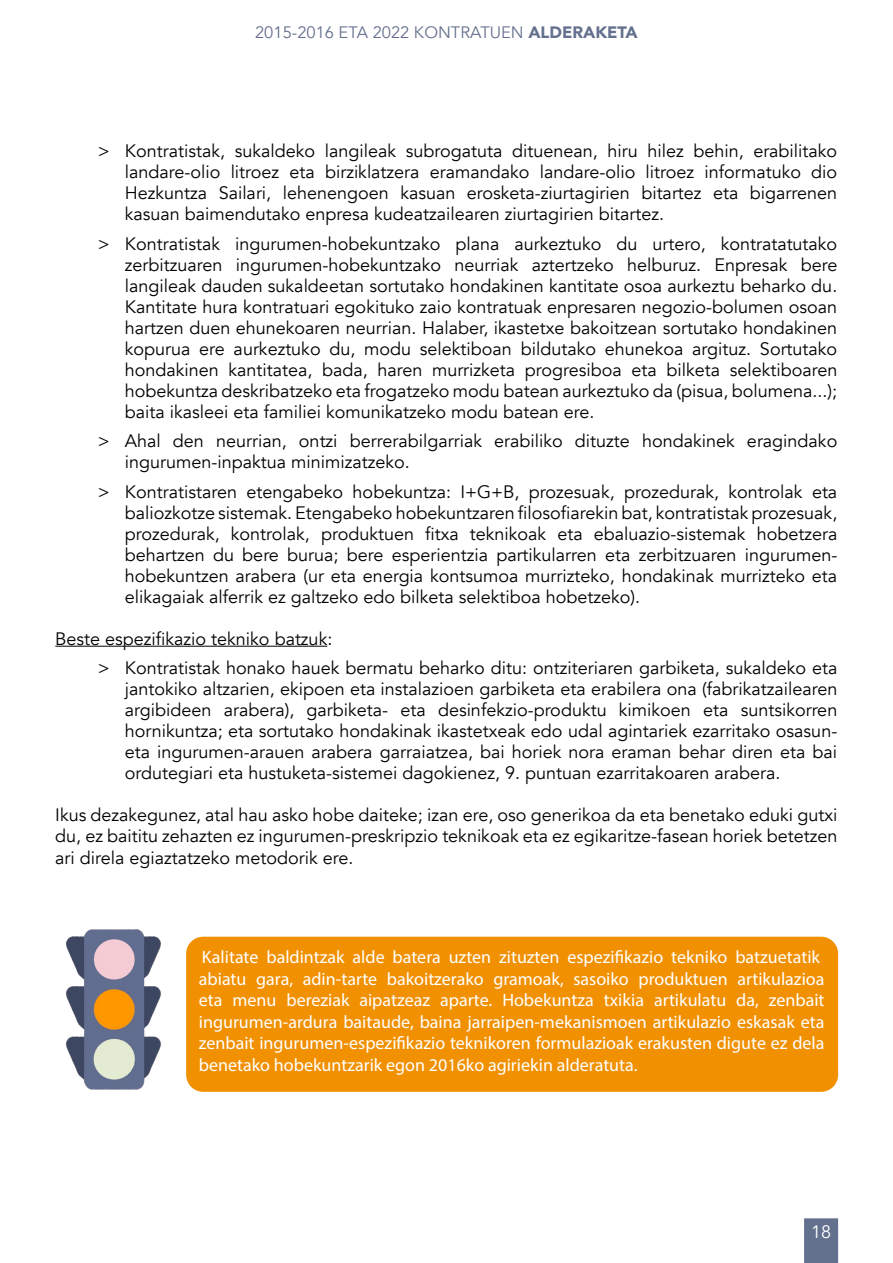
<style>
.page{position:relative;width:893px;height:1263px;background:#fff}
.page>*{position:absolute;margin:0;border:0;box-sizing:border-box;transform-origin:0 0}
.t1{font:18px/21px "Avenir";color:#020203;text-align:justify}
.t2{font:18px/21.6px "Myriad Pro";color:#fff}
.t3{font:18px "Avenir";color:#fff}
.t4{font:16.5px "Avenir";color:#64708e}
.s1{font-weight:900}
</style>
<div class="page">
<div style="left:804px;top:1218px;width:34px;height:45px;background:#63708e;border:2px solid #63708e"></div>
<div style="left:186px;top:937px;width:652px;height:155px;background:#f19102;border-radius:17px"></div>
<img style="left:65px;top:929px;width:96px;height:161px">
<hr style="left:55px;top:646px;width:272px;height:1px;background:#020203">
<p class="t4" style="left:255px;top:22px;width:384px">2015-2016 ETA 2022 KONTRATUEN <span class="s1">ALDERAKETA</span></p>
<p class="t1" style="left:125px;top:141px;width:714px;text-indent:-27px">&gt; Kontratistak, sukaldeko langileak subrogatuta dituenean, hiru hilez behin, erabilitako landare-olio litroez eta birziklatzera eramandako landare-olio litroez informatuko dio Hezkuntza Sailari, lehenengoen kasuan erosketa-ziurtagirien bitartez eta bigarrenen kasuan baimendutako enpresa kudeatzailearen ziurtagirien bitartez.</p>
<p class="t1" style="left:125px;top:233px;width:714px;text-indent:-27px">&gt; Kontratistak ingurumen-hobekuntzako plana aurkeztuko du urtero, kontratatutako zerbitzuaren ingurumen-hobekuntzako neurriak aztertzeko helburuz. Enpresak bere langileak dauden sukaldeetan sortutako hondakinen kantitate osoa aurkeztu beharko du.<br>Kantitate hura kontratuari egokituko zaio kontratuak enpresaren negozio-bolumen osoan hartzen duen ehunekoaren neurrian. Halaber, ikastetxe bakoitzean sortutako hondakinen kopurua ere aurkeztuko du, modu selektiboan bildutako ehunekoa argituz. Sortutako hondakinen kantitatea, bada, haren murrizketa progresiboa eta bilketa selektiboaren hobekuntza deskribatzeko eta frogatzeko modu batean aurkeztuko da (pisua, bolumena...); baita ikasleei eta familiei komunikatzeko modu batean ere.</p>
<p class="t1" style="left:125px;top:431px;width:714px;text-indent:-27px">&gt; Ahal den neurrian, ontzi berrerabilgarriak erabiliko dituzte hondakinek eragindako ingurumen-inpaktua minimizatzeko.</p>
<p class="t1" style="left:125px;top:481px;width:714px;text-indent:-27px">&gt; Kontratistaren etengabeko hobekuntza: I+G+B, prozesuak, prozedurak, kontrolak eta baliozkotze sistemak. Etengabeko hobekuntzaren filosofiarekin bat, kontratistak prozesuak, prozedurak, kontrolak, produktuen fitxa teknikoak eta ebaluazio-sistemak hobetzera behartzen du bere burua; bere esperientzia partikularren eta zerbitzuaren ingurumen&shy;hobekuntzen arabera (ur eta energia kontsumoa murrizteko, hondakinak murrizteko eta elikagaiak alferrik ez galtzeko edo bilketa selektiboa hobetzeko).</p>
<p class="t1" style="left:98px;top:624px;width:741px;line-height:29.5px;text-indent:-43px">Beste espezifikazio tekniko batzuk:<br>&gt; Kontratistak honako hauek bermatu beharko ditu: ontziteriaren garbiketa, sukaldeko eta</p>
<p class="t1" style="left:125px;top:679px;width:714px">jantokiko altzarien, ekipoen eta instalazioen garbiketa eta erabilera ona (fabrikatzailearen argibideen arabera), garbiketa- eta desinfekzio-produktu kimikoen eta suntsikorren hornikuntza; eta sortutako hondakinak ikastetxeak edo udal agintariek ezarritako osasun&shy;eta ingurumen-arauen arabera garraiatzea, bai horiek nora eraman behar diren eta bai ordutegiari eta hustuketa-sistemei dagokienez, 9. puntuan ezarritakoaren arabera.</p>
<p class="t1" style="left:55px;top:805px;width:784px">Ikus dezakegunez, atal hau asko hobe daiteke; izan ere, oso generikoa da eta benetako eduki gutxi du, ez baititu zehazten ez ingurumen-preskripzio teknikoak eta ez egikaritze-fasean horiek betetzen ari direla egiaztatzeko metodorik ere.</p>
<p class="t2" style="left:199px;top:946px;width:627px">Kalitate baldintzak alde batera uzten zituzten espezifikazio tekniko batzuetatik abiatu gara, adin-tarte bakoitzerako gramoak, sasoiko produktuen artikulazioa eta menu bereziak aipatzeaz aparte. Hobekuntza txikia artikulatu da, zenbait ingurumen-ardura baitaude, baina jarraipen-mekanismoen artikulazio eskasak eta zenbait ingurumen-espezifikazio teknikoren formulazioak erakusten digute ez dela benetako hobekuntzarik egon 2016ko agiriekin alderatuta.</p>
<p class="t3" style="left:811px;top:1221px;width:22px">18</p>
</div>
